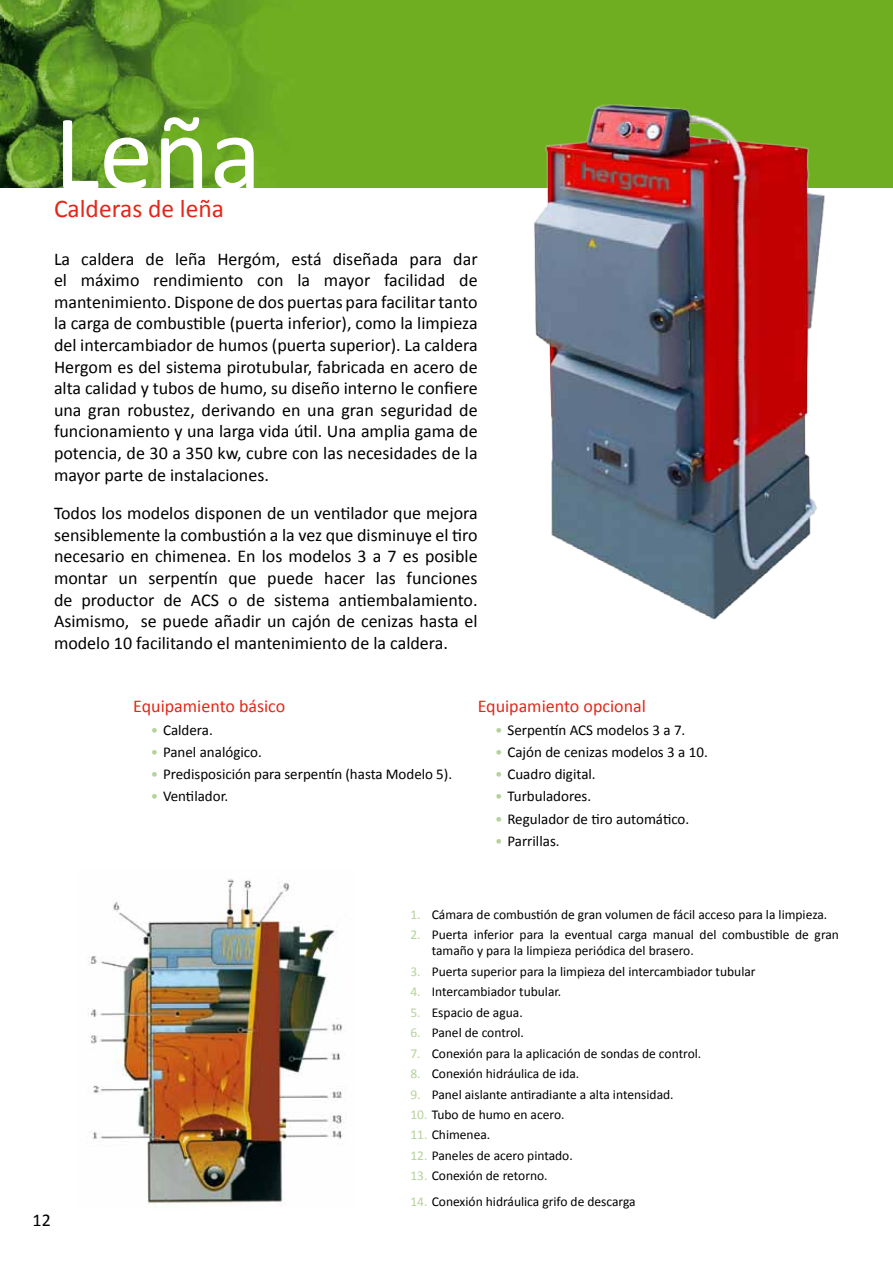
<style>
.page{position:relative;width:893px;height:1263px;background:#fff}
.page>*{position:absolute;margin:0;border:0;box-sizing:border-box;transform-origin:0 0}
.t1{font:108px "Calibri";color:#fff}
.t2{font:25.5px "Calibri";color:#e42618}
.t3{font:18px/21.6px "Calibri";color:#000;text-align:justify}
.t4{font:18px "Calibri";color:#e42618}
.t5{font:15px "Calibri";color:#000}
.t6{font:13.5px/16.2px "Calibri";color:#000}
.s1{color:#b5d29b}
</style>
<div class="page">
<img style="left:0;top:0;width:893px;height:187px">
<img style="left:526px;top:96px;width:303px;height:524px">
<img style="left:88px;top:878px;width:258px;height:329px">
<h1 class="t1" style="left:54px;top:85px;width:209px">Leña</h1>
<h2 class="t2" style="left:54px;top:193px;width:172px">Calderas de leña</h2>
<p class="t3" style="left:54px;top:248px;width:425px">La caldera de leña Hergóm, está diseñada para dar el máximo rendimiento con la mayor facilidad de mantenimiento. Dispone de dos puertas para facilitar tanto la carga de combustible (puerta inferior), como la limpieza del intercambiador de humos (puerta superior). La caldera Hergom es del sistema pirotubular, fabricada en acero de alta calidad y tubos de humo, su diseño interno le confiere una gran robustez, derivando en una gran seguridad de funcionamiento y una larga vida útil. Una amplia gama de potencia, de 30 a 350 kw, cubre con las necesidades de la mayor parte de instalaciones.</p>
<p class="t3" style="left:54px;top:502px;width:425px">Todos los modelos disponen de un ventilador que mejora sensiblemente la combustión a la vez que disminuye el tiro necesario en chimenea. En los modelos 3 a 7 es posible montar un serpentín que puede hacer las funciones de productor de ACS o de sistema antiembalamiento.<br>Asimismo, se puede añadir un cajón de cenizas hasta el modelo 10 facilitando el mantenimiento de la caldera.</p>
<p class="t4" style="left:133px;top:695px;width:154px">Equipamiento básico</p>
<p class="t5" style="left:151px;top:720px;width:64px"><span class="s1">•</span> Caldera.</p>
<p class="t5" style="left:151px;top:742px;width:113px"><span class="s1">•</span> Panel analógico.</p>
<p class="t5" style="left:151px;top:765px;width:303px"><span class="s1">•</span> Predisposición para serpentín (hasta Modelo 5).</p>
<p class="t5" style="left:151px;top:787px;width:79px"><span class="s1">•</span> Ventilador.</p>
<p class="t4" style="left:478px;top:695px;width:170px">Equipamiento opcional</p>
<p class="t5" style="left:495px;top:720px;width:192px"><span class="s1">•</span> Serpentín ACS modelos 3 a 7.</p>
<p class="t5" style="left:495px;top:742px;width:214px"><span class="s1">•</span> Cajón de cenizas modelos 3 a 10.</p>
<p class="t5" style="left:495px;top:765px;width:102px"><span class="s1">•</span> Cuadro digital.</p>
<p class="t5" style="left:495px;top:787px;width:98px"><span class="s1">•</span> Turbuladores.</p>
<p class="t5" style="left:495px;top:809px;width:196px"><span class="s1">•</span> Regulador de tiro automático.</p>
<p class="t5" style="left:495px;top:831px;width:66px"><span class="s1">•</span> Parrillas.</p>
<p class="t3" style="left:33px;top:1210px;width:20px">12</p>
<p class="t6" style="left:410px;top:906px;width:418px"><span class="s1">1.</span> Cámara de combustión de gran volumen de fácil acceso para la limpieza.</p>
<p class="t6" style="left:432px;top:926px;width:409px;text-indent:-21px"><span class="s1">2.</span> Puerta inferior para la eventual carga manual del combustible de gran tamaño y para la limpieza periódica del brasero.</p>
<p class="t6" style="left:410px;top:963px;width:347px"><span class="s1">3.</span> Puerta superior para la limpieza del intercambiador tubular</p>
<p class="t6" style="left:410px;top:984px;width:152px"><span class="s1">4.</span> Intercambiador tubular.</p>
<p class="t6" style="left:410px;top:1004px;width:114px"><span class="s1">5.</span> Espacio de agua.</p>
<p class="t6" style="left:410px;top:1024px;width:115px"><span class="s1">6.</span> Panel de control.</p>
<p class="t6" style="left:410px;top:1045px;width:292px"><span class="s1">7.</span> Conexión para la aplicación de sondas de control.</p>
<p class="t6" style="left:410px;top:1065px;width:170px"><span class="s1">8.</span> Conexión hidráulica de ida.</p>
<p class="t6" style="left:410px;top:1086px;width:265px"><span class="s1">9.</span> Panel aislante antiradiante a alta intensidad.</p>
<p class="t6" style="left:410px;top:1106px;width:156px"><span class="s1">10.</span> Tubo de humo en acero.</p>
<p class="t6" style="left:410px;top:1127px;width:81px"><span class="s1">11.</span> Chimenea.</p>
<p class="t6" style="left:410px;top:1147px;width:164px"><span class="s1">12.</span> Paneles de acero pintado.</p>
<p class="t6" style="left:410px;top:1168px;width:139px"><span class="s1">13.</span> Conexión de retorno.</p>
<p class="t6" style="left:410px;top:1194px;width:227px"><span class="s1">14.</span> Conexión hidráulica grifo de descarga</p>
</div>
